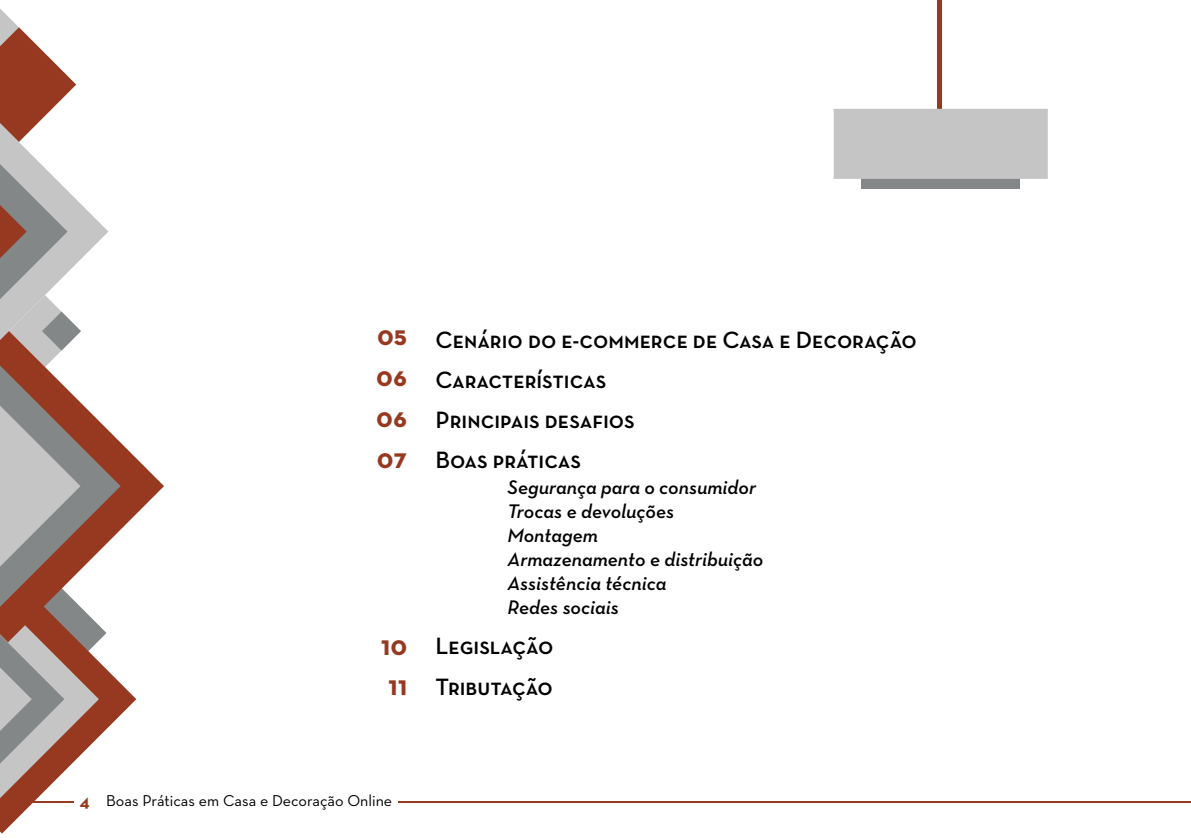
<style>
.page{position:relative;width:1191px;height:840px;background:#fff}
.page>*{position:absolute;margin:0;border:0;box-sizing:border-box;transform-origin:0 0}
.t1{font:28px/41.2px "Neutra Text Bold SC";color:#973920;text-align:justify}
.t2{font:24px/40px "Neutra Text Demi SC";color:#000}
.t3{font:italic 600 20px/24px "Neutra Text";color:#000}
.t4{font:16px "Neutra Text";color:#000}
.s1{font-weight:700;font-size:18px;color:#973a20}
</style>
<div class="page">
<hr style="left:398px;top:800px;width:793px;height:2px;background:#973a20">
<hr style="left:937px;top:1px;width:4px;height:108px;background:#973920">
<div style="left:861px;top:179px;width:158px;height:10px;background:#848788"></div>
<div style="left:833px;top:109px;width:214px;height:70px;background:#c4c5c4"></div>
<svg style="left:136px;top:458px;width:28px;height:56px"></svg>
<svg style="left:0;top:8px;width:136px;height:825px"></svg>
<h1 class="t1" style="left:376px;top:313px;width:32px">05<br>06<br>06</h1>
<h1 class="t1" style="left:377px;top:437px;width:32px">07</h1>
<h1 class="t1" style="left:381px;top:624px;width:28px">10</h1>
<h1 class="t1" style="left:388px;top:663px;width:20px">11</h1>
<p class="t2" style="left:435px;top:319px;width:483px">Cenário do e-commerce de Casa e Decoração<br>Características<br>Principais desafios<br>Boas práticas</p>
<p class="t3" style="left:507px;top:475px;width:257px">Segurança para o consumidor<br>Trocas e devoluções<br>Montagem<br>Armazenamento e distribuição<br>Assistência técnica<br>Redes sociais</p>
<p class="t2" style="left:435px;top:625px;width:119px">Legislação<br>Tributação</p>
<p class="t4" style="left:80px;top:790px;width:314px"><span class="s1">4</span> Boas Práticas em Casa e Decoração Online</p>
</div>
